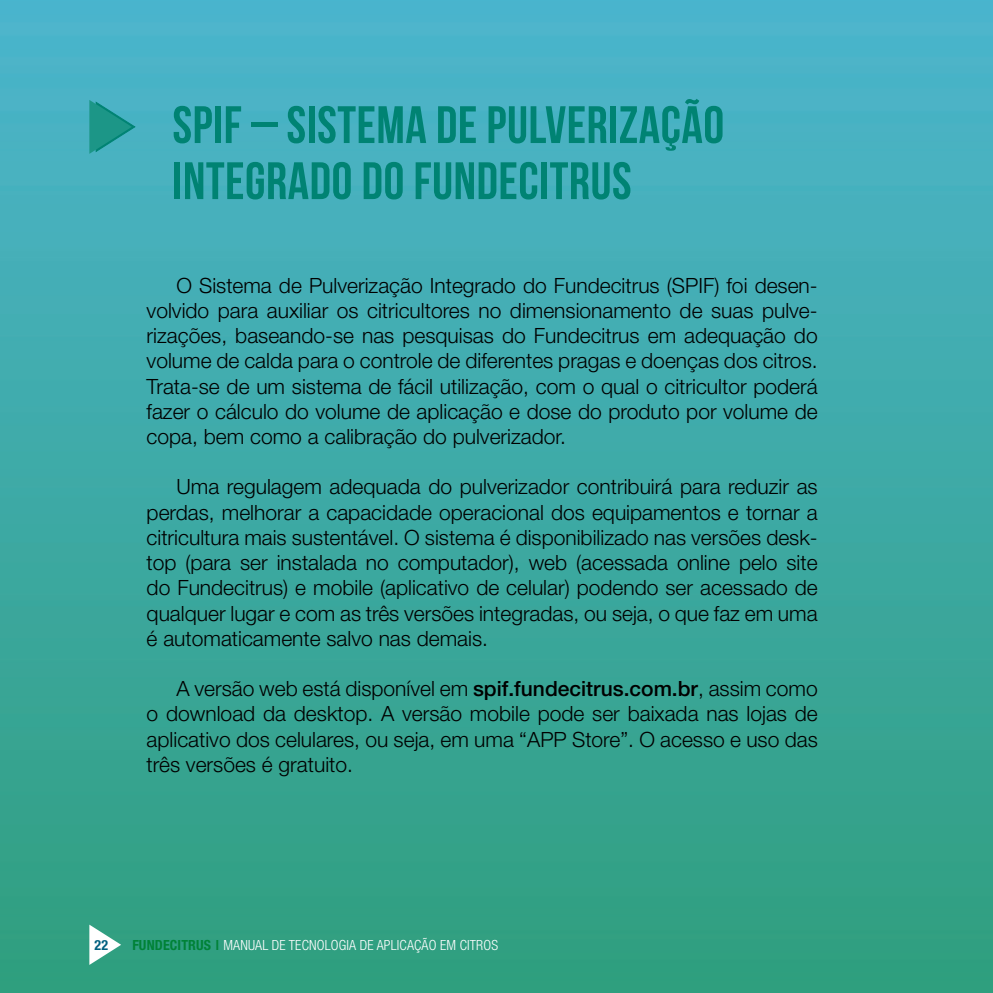
<style>
.page{position:relative;width:993px;height:993px;background:#fff}
.page>*{position:absolute;margin:0;border:0;box-sizing:border-box;transform-origin:0 0}
.t1{font:700 52.5px/56px "Bebas Neue";letter-spacing:.01em;color:#008373}
.t2{font:300 21px/25.2px "Helvetica Neue LT Std";color:#000;text-align:justify}
.t3{font:300 condensed 14px "Helvetica Neue LT Std";letter-spacing:.01em;color:#fff}
.t4{font:700 condensed 14px "Helvetica Neue LT Std";color:#006080}
.s1{font-weight:500}
.s2{font-weight:700;color:#008237}
.s3{font-weight:500;font-stretch:normal;color:#008237}
</style>
<div class="page">
<img style="left:0;top:0;width:992px;height:992px">
<svg style="left:89px;top:100px;width:46px;height:54px;background:#2ea1a1"></svg>
<svg style="left:89px;top:924px;width:32px;height:40px"></svg>
<h1 class="t1" style="left:172px;top:96px;width:553px">SPIF – SISTEMA DE PULVERIZAÇÃO<br>INTEGRADO DO FUNDECITRUS</h1>
<p class="t2" style="left:147px;top:272px;width:672px;text-indent:30px">O Sistema de Pulverização Integrado do Fundecitrus (SPIF) foi desen&shy;volvido para auxiliar os citricultores no dimensionamento de suas pulve&shy;rizações, baseando-se nas pesquisas do Fundecitrus em adequação do volume de calda para o controle de diferentes pragas e doenças dos citros.<br>Trata-se de um sistema de fácil utilização, com o qual o citricultor poderá fazer o cálculo do volume de aplicação e dose do produto por volume de copa, bem como a calibração do pulverizador.</p>
<p class="t2" style="left:147px;top:474px;width:672px;text-indent:30px">Uma regulagem adequada do pulverizador contribuirá para reduzir as perdas, melhorar a capacidade operacional dos equipamentos e tornar a citricultura mais sustentável. O sistema é disponibilizado nas versões desk&shy;top (para ser instalada no computador), web (acessada online pelo site do Fundecitrus) e mobile (aplicativo de celular) podendo ser acessado de qualquer lugar e com as três versões integradas, ou seja, o que faz em uma é automaticamente salvo nas demais.</p>
<p class="t2" style="left:147px;top:675px;width:672px;text-indent:30px">A versão web está disponível em <span class="s1">spif.fundecitrus.com.br</span>, assim como o download da desktop. A versão mobile pode ser baixada nas lojas de aplicativo dos celulares, ou seja, em uma “APP Store”. O acesso e uso das três versões é gratuito.</p>
<p class="t4" style="left:94px;top:936px;width:15px">22</p>
<p class="t3" style="left:132px;top:937px;width:367px"><span class="s2">FUNDECITRUS</span> <span class="s3">I</span> MANUAL DE TECNOLOGIA DE APLICAÇÃO EM CITROS</p>
</div>
